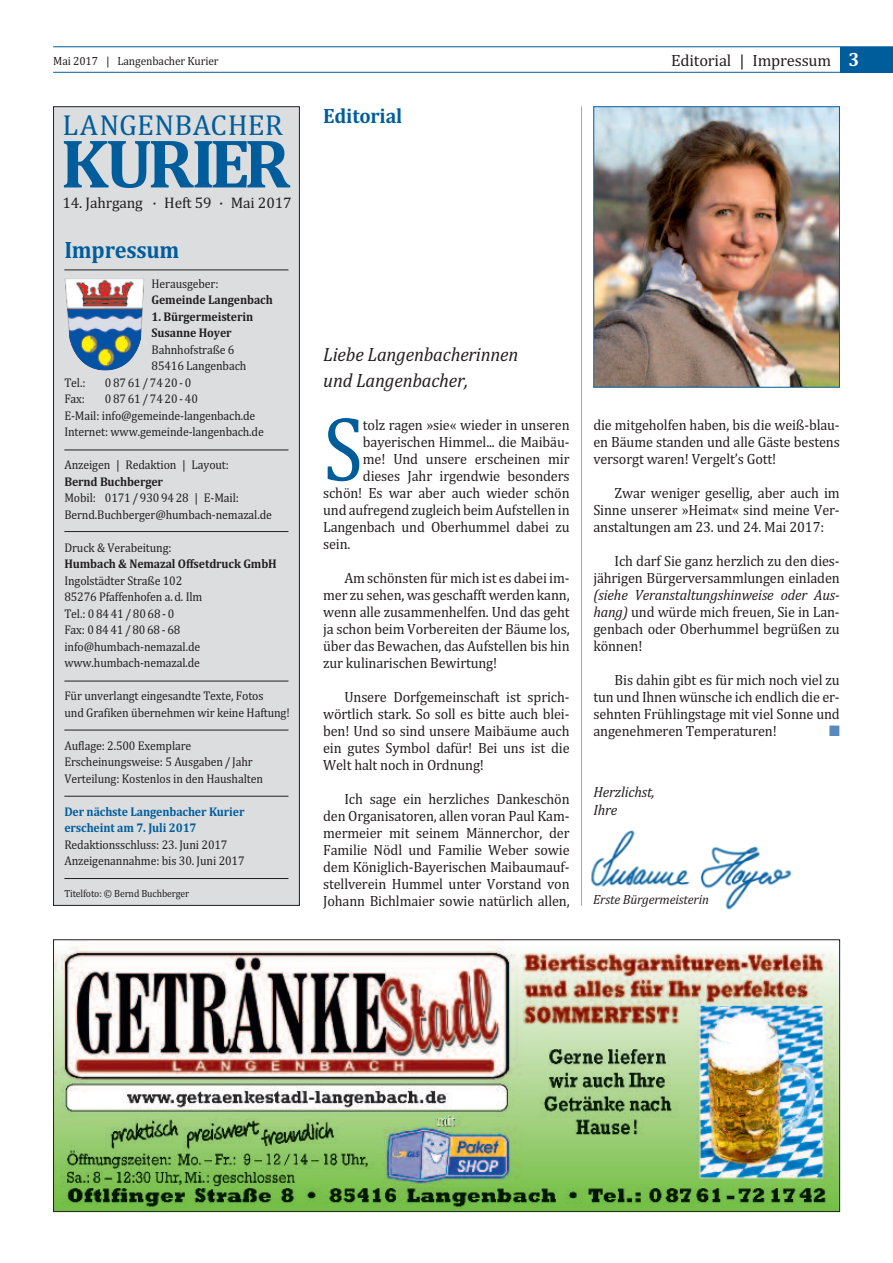
<style>
.page{position:relative;width:893px;height:1263px;background:#fff}
.page>*{position:absolute;margin:0;border:0;box-sizing:border-box;transform-origin:0 0}
.t1{font:92.7px "Cambria";color:#005d9c;scale:.87 1}
.t2{font:700 69.6px "Cambria";letter-spacing:-.07em;color:#005d9c}
.t3{font:29.25px "Cambria";letter-spacing:.005em;color:#005d9c}
.t4{font:700 24px "Cambria";letter-spacing:-.01em;color:#005d9c;scale:.93 1}
.t5{font:700 21px "Cambria";letter-spacing:-.01em;color:#005d9c;scale:.95 1}
.t6{font:italic 19.5px/25.5px "Cambria";letter-spacing:-.01em;color:#231f20;scale:.95 1}
.t7{font:16.5px "Cambria";letter-spacing:-.01em;color:#231f20}
.t8{font:15.45px "Cambria";letter-spacing:-.01em;color:#231f20}
.t9{font:15px/17px "Cambria";letter-spacing:-.01em;color:#231f20;text-align:justify;scale:.95 1}
.t10{font:italic 15px/18px "Cambria";letter-spacing:-.01em;color:#231f20;scale:.95 1}
.t11{font:15px "Zapf Dingbats ITC";color:#5a8abd;scale:.95 1}
.t12{font:italic 13.5px "Cambria";letter-spacing:-.01em;color:#231f20;scale:.95 1}
.t13{font:12.75px/16.5px "Cambria";letter-spacing:-.01em;color:#231f20;scale:.93 1}
.t14{font:700 12.75px/16.5px "Cambria";letter-spacing:-.01em;color:#231f20;scale:.93 1}
.t15{font:700 12.75px/16.5px "Cambria";letter-spacing:-.01em;color:#005d9c;scale:.93 1}
.t16{font:12px "Cambria";letter-spacing:-.01em;color:#231f20;scale:.95 1}
.t17{font:10.5px "Cambria";letter-spacing:-.01em;color:#231f20;scale:.93 1}
.s1{font-weight:700;font-size:19.5px;color:#fff}
.s2{font-style:italic}
</style>
<div class="page">
<div style="left:54px;top:107px;width:245px;height:798px;background:#dcdddf"></div>
<div style="left:53px;top:106px;width:247px;height:800px;border:1px solid #231f20"></div>
<img style="left:595px;top:108px;width:243px;height:278px">
<div style="left:593px;top:106px;width:247px;height:282px;border:1px solid #005d9c"></div>
<img style="left:55px;top:945px;width:783px;height:265px">
<img style="left:65px;top:278px;width:79px;height:93px">
<hr style="left:64px;top:269px;width:224px;height:1px;background:#231f20">
<hr style="left:64px;top:450px;width:224px;height:1px;background:#231f20">
<hr style="left:64px;top:531px;width:224px;height:1px;background:#231f20">
<hr style="left:64px;top:681px;width:224px;height:1px;background:#231f20">
<hr style="left:64px;top:730px;width:224px;height:1px;background:#231f20">
<hr style="left:64px;top:796px;width:224px;height:1px;background:#231f20">
<hr style="left:64px;top:878px;width:224px;height:1px;background:#231f20">
<hr style="left:53px;top:46px;width:840px;height:1px;background:#005d9c">
<hr style="left:53px;top:72px;width:840px;height:1px;background:#005d9c">
<div style="left:840px;top:47px;width:53px;height:25px;background:#005d9c"></div>
<img style="left:591px;top:830px;width:201px;height:80px">
<hr style="left:581px;top:106px;width:1px;height:800px;background:#a8a9ad">
<p class="t16" style="left:53px;top:53px;width:176px">Mai 2017 | Langenbacher Kurier</p>
<p class="t7" style="left:671px;top:50px;width:190px">editorial | impressum <span class="s1">3</span></p>
<h3 class="t3" style="left:63px;top:108px;width:222px">LANGeNbACHeR</h3>
<h2 class="t2" style="left:61px;top:123px;width:231px">KURIER</h2>
<p class="t8" style="left:63px;top:193px;width:231px">14. Jahrgang · Heft 59 · Mai 2017</p>
<h3 class="t4" style="left:64px;top:236px;width:125px">Impressum</h3>
<p class="t13" style="left:152px;top:275px;width:73px">Herausgeber:</p>
<p class="t14" style="left:152px;top:292px;width:132px">Gemeinde Langenbach</p>
<p class="t14" style="left:152px;top:308px;width:111px">1. Bürgermeisterin<br>Susanne Hoyer</p>
<p class="t13" style="left:152px;top:341px;width:103px">bahnhofstraße 6<br>85416 Langenbach</p>
<p class="t13" style="left:64px;top:374px;width:24px">tel.:</p>
<p class="t13" style="left:105px;top:374px;width:95px">08761/7420-0</p>
<p class="t13" style="left:64px;top:391px;width:24px">fax:</p>
<p class="t13" style="left:64px;top:391px;width:216px;text-indent:41px">08761/7420-40<br>e-Mail: info@gemeinde-langenbach.de internet: www.gemeinde-langenbach.de</p>
<p class="t13" style="left:64px;top:457px;width:178px">Anzeigen | Redaktion | Layout:</p>
<p class="t14" style="left:64px;top:473px;width:108px">Bernd Buchberger</p>
<p class="t13" style="left:64px;top:490px;width:225px">Mobil: 0171 / 930 94 28 | e-Mail: bernd.buchberger@humbach-nemazal.de</p>
<p class="t13" style="left:64px;top:539px;width:117px">Druck &amp; Verabeitung:</p>
<p class="t14" style="left:64px;top:556px;width:230px">Humbach &amp; Nemazal Offsetdruck GmbH</p>
<p class="t13" style="left:64px;top:572px;width:150px">ingolstädter Straße 102<br>85276 Pfaffenhofen a. d. ilm tel.: 08441/8068-0<br>fax: 08441/8068-68 info@humbach-nemazal.de www.humbach-nemazal.de</p>
<p class="t13" style="left:64px;top:688px;width:244px">für unverlangt eingesandte texte, fotos<br>und Grafiken übernehmen wir keine Haftung!</p>
<p class="t13" style="left:64px;top:737px;width:215px">Auflage: 2.500 exemplare erscheinungsweise: 5 Ausgaben / Jahr<br>Verteilung: Kostenlos in den Haushalten</p>
<p class="t15" style="left:64px;top:803px;width:195px">Der nächste Langenbacher Kurier erscheint am 7. Juli 2017</p>
<p class="t13" style="left:64px;top:836px;width:195px">Redaktionsschluss: 23. Juni 2017<br>Anzeigenannahme: bis 30. Juni 2017</p>
<p class="t17" style="left:64px;top:887px;width:136px">titelfoto: © bernd buchberger</p>
<h3 class="t5" style="left:323px;top:103px;width:85px">Editorial</h3>
<h3 class="t6" style="left:323px;top:342px;width:207px">Liebe Langenbacherinnen und Langenbacher,</h3>
<h1 class="t1" style="left:323px;top:394px;width:47px">S</h1>
<p class="t9" style="left:363px;top:416px;width:219px">tolz ragen »sie« wieder in unseren</p>
<p class="t9" style="left:363px;top:433px;width:219px">bayerischen Himmel... die Maibäu-</p>
<p class="t9" style="left:363px;top:450px;width:219px">me! und unsere erscheinen mir</p>
<p class="t9" style="left:363px;top:467px;width:219px">dieses Jahr irgendwie besonders</p>
<p class="t9" style="left:323px;top:484px;width:261px">schön! es war aber auch wieder schön</p>
<p class="t9" style="left:323px;top:501px;width:261px">und aufregend zugleich beim Aufstellen in</p>
<p class="t9" style="left:323px;top:518px;width:261px">Langenbach und Oberhummel dabei zu</p>
<p class="t9" style="left:323px;top:535px;width:30px">sein.</p>
<p class="t9" style="left:323px;top:569px;width:261px;text-indent:21px">Am schönsten für mich ist es dabei im&shy;mer zu sehen, was geschafft werden kann, wenn alle zusammenhelfen. und das geht ja schon beim Vorbereiten der bäume los, über das bewachen, das Aufstellen bis hin zur kulinarischen bewirtung!</p>
<p class="t9" style="left:323px;top:688px;width:261px;text-indent:21px">unsere Dorfgemeinschaft ist sprich&shy;wörtlich stark. So soll es bitte auch blei&shy;ben! und so sind unsere Maibäume auch ein gutes Symbol dafür! bei uns ist die Welt halt noch in Ordnung!</p>
<p class="t9" style="left:323px;top:790px;width:261px;text-indent:21px">ich sage ein herzliches Dankeschön den Organisatoren, allen voran Paul Kam&shy;mermeier mit seinem Männerchor, der familie Nödl und familie Weber sowie dem Königlich-bayerischen Maibaumauf&shy;stellverein Hummel unter Vorstand von Johann bichlmaier sowie natürlich allen,</p>
<p class="t9" style="left:593px;top:416px;width:261px">die mitgeholfen haben, bis die weiß-blau&shy;en bäume standen und alle Gäste bestens versorgt waren! Vergelt’s Gott!</p>
<p class="t9" style="left:593px;top:484px;width:261px;text-indent:21px">Zwar weniger gesellig, aber auch im Sinne unserer »Heimat« sind meine Ver&shy;anstaltungen am 23. und 24. Mai 2017:</p>
<p class="t9" style="left:593px;top:552px;width:261px;text-align:right">ich darf Sie ganz herzlich zu den dies&shy;jährigen bürgerversammlungen einladen</p>
<p class="t9" style="left:593px;top:586px;width:261px"><span class="s2">(siehe Veranstaltungshinweise oder Aus&shy;hang)</span> und würde mich freuen, Sie in Lan&shy;genbach oder Oberhummel begrüßen zu können!</p>
<p class="t9" style="left:593px;top:671px;width:261px;text-indent:21px">bis dahin gibt es für mich noch viel zu tun und ihnen wünsche ich endlich die er&shy;sehnten frühlingstage mit viel Sonne und angenehmeren temperaturen!</p>
<p class="t11" style="left:829px;top:722px;width:13px">■</p>
<p class="t10" style="left:593px;top:783px;width:66px">Herzlichst,<br>Ihre</p>
<p class="t12" style="left:593px;top:891px;width:123px">Erste Bürgermeisterin</p>
</div>
